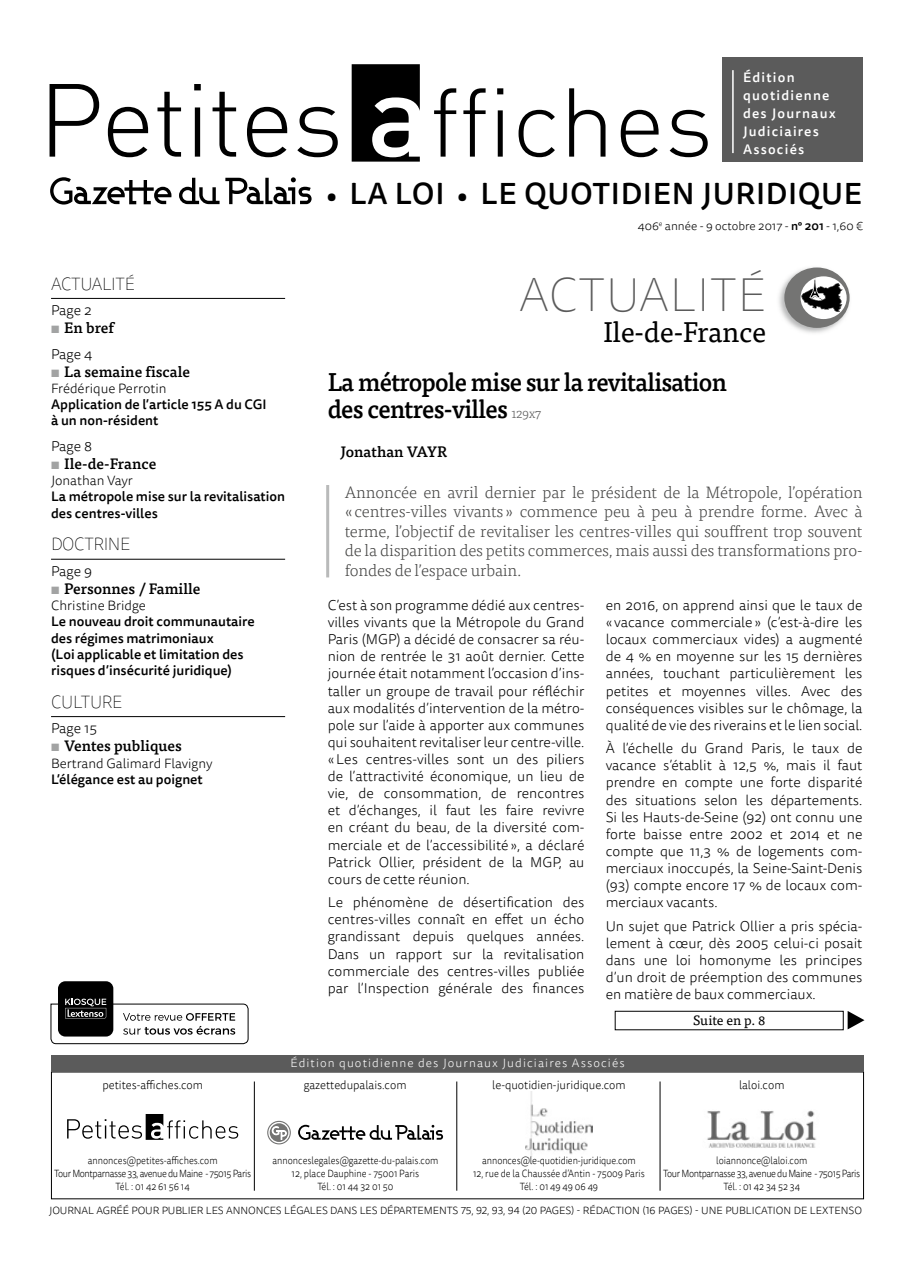
<style>
.page{position:relative;width:915px;height:1263px;background:#fff}
.page>*{position:absolute;margin:0;border:0;box-sizing:border-box;transform-origin:0 0}
.t1{font:100 48px "Tisa Sans OT";letter-spacing:.01em;color:#5b5b5b}
.t2{font:500 30px "Tisa Sans OT";letter-spacing:.02em;color:#000}
.t3{font:28.5px "Tisa OT";letter-spacing:-.01em;color:#000}
.t4{font:500 25.5px/27px "Tisa OT";letter-spacing:-.03em;color:#000;scale:.95 1}
.t5{font:100 18px "Tisa Sans OT";letter-spacing:-.02em;color:#000;scale:.95 1}
.t6{font:300 16.5px/19.5px "Tisa OT";letter-spacing:-.01em;color:#444443;text-align:justify}
.t7{font:500 15px "Tisa OT";color:#000}
.t8{font:300 14.25px/17.1px "Tisa Sans OT";color:#000;text-align:justify}
.t9{font:500 13.5px/16.2px "Tisa Sans OT";color:#000}
.t10{font:300 13.5px "Tisa Sans OT";color:#000}
.t11{font:500 13.5px/18px "Tisa Sans OT";letter-spacing:.09em;color:#fff}
.t12{font:13.5px "Tisa OT";color:#000}
.t13{font:300 12px "Tisa Sans OT";color:#000;scale:.95 1}
.t14{font:300 12px "Tisa Sans OT";letter-spacing:.09em;color:#fff}
.t15{font:300 12px "Tisa Sans OT";color:#000}
.t16{font:300 10.5px/12.6px "Tisa Sans OT";letter-spacing:-.04em;color:#000;text-align:center;scale:.88 1}
.t17{font:300 10.5px/12.6px "Tisa Sans OT";letter-spacing:-.01em;color:#000;text-align:center;scale:.88 1}
.t18{font:300 10.5px "Tisa Sans OT";letter-spacing:-.01em;color:#000}
.s1{font-weight:700;color:#a2a3a3}
.s2{font-size:27px}
.s3{font-weight:500}
.s4{font-weight:300;font-size:13.5px;color:#5b5b5b}
</style>
<div class="page">
<div style="left:721px;top:58px;width:140px;height:104px;background:#5b5b5b"></div>
<hr style="left:732px;top:70px;width:1px;height:83px;background:#fff">
<svg style="left:50px;top:84px;width:49px;height:73px"></svg>
<svg style="left:108px;top:107px;width:40px;height:50px"></svg>
<svg style="left:157px;top:92px;width:24px;height:65px"></svg>
<svg style="left:194px;top:84px;width:7px;height:73px"></svg>
<svg style="left:212px;top:92px;width:24px;height:65px"></svg>
<svg style="left:247px;top:107px;width:40px;height:50px"></svg>
<svg style="left:297px;top:107px;width:40px;height:50px"></svg>
<svg style="left:351px;top:64px;width:68px;height:98px"></svg>
<svg style="left:434px;top:88px;width:22px;height:69px"></svg>
<svg style="left:463px;top:88px;width:22px;height:69px"></svg>
<svg style="left:497px;top:88px;width:6px;height:69px"></svg>
<svg style="left:518px;top:110px;width:36px;height:47px"></svg>
<svg style="left:569px;top:88px;width:36px;height:69px"></svg>
<svg style="left:620px;top:110px;width:38px;height:47px"></svg>
<svg style="left:669px;top:110px;width:38px;height:47px"></svg>
<svg style="left:50px;top:177px;width:121px;height:28px"></svg>
<svg style="left:179px;top:178px;width:40px;height:26px"></svg>
<svg style="left:225px;top:177px;width:86px;height:27px"></svg>
<img style="left:525px;top:1091px;width:67px;height:65px">
<svg style="left:67px;top:1114px;width:171px;height:26px"></svg>
<img style="left:707px;top:1110px;width:110px;height:38px">
<hr style="left:659px;top:1081px;width:1px;height:110px;background:#000">
<hr style="left:456px;top:1081px;width:1px;height:110px;background:#000">
<hr style="left:254px;top:1081px;width:1px;height:110px;background:#000">
<svg style="left:269px;top:1123px;width:19px;height:19px"></svg>
<svg style="left:298px;top:1125px;width:145px;height:15px"></svg>
<svg style="left:271px;top:1126px;width:16px;height:14px"></svg>
<div style="left:267px;top:1121px;width:24px;height:23px;border:1px solid #747473;border-radius:50%"></div>
<div style="left:51px;top:1055px;width:812px;height:16px;background:#5b5b5b"></div>
<div style="left:58px;top:981px;width:55px;height:55px;background:#000;border-radius:7px"></div>
<svg style="left:50px;top:999px;width:199px;height:45px"></svg>
<div style="left:614px;top:1011px;width:229px;height:19px;border:1px solid #000"></div>
<svg style="left:847px;top:1011px;width:17px;height:18px"></svg>
<hr style="left:51px;top:298px;width:234px;height:1px;background:#000">
<hr style="left:51px;top:559px;width:234px;height:1px;background:#000">
<hr style="left:51px;top:716px;width:234px;height:1px;background:#000">
<img style="left:779px;top:268px;width:71px;height:65px">
<div style="left:784px;top:267px;width:65px;height:61px;background:#747473;border-radius:50%"></div>
<div style="left:800px;top:276px;width:46px;height:43px;background:#fff;border-radius:50%"></div>
<svg style="left:801px;top:278px;width:41px;height:34px"></svg>
<hr style="left:326px;top:485px;width:3px;height:92px;background:#b9baba">
<p class="t5" style="left:51px;top:273px;width:63px">ACTUALITÉ</p>
<p class="t8" style="left:51px;top:303px;width:42px">Page 2</p>
<p class="t7" style="left:51px;top:319px;width:64px"><span class="s1">▪</span> En bref</p>
<p class="t8" style="left:51px;top:346px;width:43px">Page 4</p>
<p class="t7" style="left:51px;top:362px;width:140px"><span class="s1">▪</span> La semaine fiscale</p>
<p class="t10" style="left:51px;top:380px;width:117px">Frédérique Perrotin</p>
<p class="t9" style="left:51px;top:397px;width:217px">Application de l’article 155 A du CGI à un non-résident</p>
<p class="t8" style="left:51px;top:438px;width:42px">Page 8</p>
<p class="t7" style="left:51px;top:454px;width:107px"><span class="s1">▪</span> Ile-de-France</p>
<p class="t10" style="left:51px;top:473px;width:83px">Jonathan Vayr</p>
<p class="t9" style="left:51px;top:489px;width:235px">La métropole mise sur la revitalisation des centres-villes</p>
<p class="t5" style="left:51px;top:534px;width:85px">DOCTRI NE</p>
<p class="t8" style="left:51px;top:563px;width:43px">Page 9</p>
<p class="t7" style="left:51px;top:579px;width:151px"><span class="s1">▪</span> Personnes / Famille</p>
<p class="t10" style="left:51px;top:597px;width:96px">Christine Bridge</p>
<p class="t9" style="left:51px;top:614px;width:205px">Le nouveau droit communautaire des régimes matrimoniaux<br>(Loi applicable et limitation des risques d’insécurité juridique)</p>
<p class="t5" style="left:51px;top:691px;width:12px">CULTU</p>
<p class="t5" style="left:102px;top:691px;width:23px">RE</p>
<p class="t8" style="left:51px;top:721px;width:47px">Page 15</p>
<p class="t7" style="left:51px;top:737px;width:132px"><span class="s1">▪</span> Ventes publiques</p>
<p class="t10" style="left:51px;top:755px;width:163px">Bertrand Galimard Flavigny</p>
<p class="t9" style="left:51px;top:772px;width:153px">L’élégance est au poignet</p>
<p class="t11" style="left:742px;top:69px;width:94px">Édition quotidienne des Journaux<br>Judiciaires<br>Associés</p>
<h2 class="t2" style="left:326px;top:175px;width:537px"><span class="s2">•</span> LA LOI <span class="s2">•</span> LE QUOTIDIEN JURIDIQUE</h2>
<p class="t15" style="left:637px;top:219px;width:226px">406<sup>e</sup> année - 9 octobre 2017 - <span class="s3">n° 201</span> - 1,60 €</p>
<h1 class="t1" style="left:519px;top:267px;width:248px">ACTUALITÉ</h1>
<h3 class="t3" style="left:603px;top:315px;width:164px">Ile-de-France</h3>
<h3 class="t4" style="left:327px;top:369px;width:421px">La métropole mise sur la revitalisation des centres-villes <span class="s4">129x7</span></h3>
<p class="t7" style="left:340px;top:443px;width:108px">Jonathan VAYR</p>
<p class="t6" style="left:344px;top:483px;width:519px">Annoncée en avril dernier par le président de la Métropole, l’opération «centres-villes vivants» commence peu à peu à prendre forme. Avec à terme, l’objectif de revitaliser les centres-villes qui souffrent trop souvent de la disparition des petits commerces, mais aussi des transformations pro&shy;fondes de l’espace urbain.</p>
<p class="t8" style="left:327px;top:597px;width:258px">C’est à son programme dédié aux centres&shy;villes vivants que la Métropole du Grand Paris (MGP) a décidé de consacrer sa réu&shy;nion de rentrée le 31 août dernier. Cette journée était notamment l’occasion d’ins&shy;taller un groupe de travail pour réfléchir aux modalités d’intervention de la métro&shy;pole sur l’aide à apporter aux communes qui souhaitent revitaliser leur centre-ville. «Les centres-villes sont un des piliers de l’attractivité économique, un lieu de vie, de consommation, de rencontres et d’échanges, il faut les faire revivre en créant du beau, de la diversité com&shy;merciale et de l’accessibilité», a déclaré Patrick Ollier, président de la MGP, au cours de cette réunion.</p>
<p class="t8" style="left:327px;top:894px;width:258px">Le phénomène de désertification des centres-villes connaît en effet un écho grandissant depuis quelques années.<br>Dans un rapport sur la revitalisation commerciale des centres-villes publiée par l’Inspection générale des finances</p>
<p class="t8" style="left:605px;top:597px;width:258px">en 2016, on apprend ainsi que le taux de « vacance commerciale» (c’est-à-dire les locaux commerciaux vides) a augmenté de 4 % en moyenne sur les 15 dernières années, touchant particulièrement les petites et moyennes villes. Avec des conséquences visibles sur le chômage, la qualité de vie des riverains et le lien social.</p>
<p class="t8" style="left:605px;top:741px;width:258px">À l’échelle du Grand Paris, le taux de vacance s’établit à 12,5 %, mais il faut prendre en compte une forte disparité des situations selon les départements.<br>Si les Hauts-de-Seine (92) ont connu une forte baisse entre 2002 et 2014 et ne compte que 11,3 % de logements com&shy;merciaux inoccupés, la Seine-Saint-Denis (93) compte encore 17 % de locaux com&shy;merciaux vacants.</p>
<p class="t8" style="left:605px;top:918px;width:258px">Un sujet que Patrick Ollier a pris spécia&shy;lement à cœur, dès 2005 celui-ci posait dans une loi homonyme les principes d’un droit de préemption des communes en matière de baux commerciaux.</p>
<p class="t12" style="left:693px;top:1013px;width:74px">Suite en p. 8</p>
<p class="t13" style="left:102px;top:1077px;width:107px">petites-affiches.com</p>
<p class="t14" style="left:290px;top:1055px;width:335px">Édition quotidienne des Journaux Judiciaires Associés</p>
<p class="t13" style="left:303px;top:1077px;width:110px">gazettedupalais.com</p>
<p class="t13" style="left:492px;top:1077px;width:142px">le-quotidien-juridique.com</p>
<p class="t13" style="left:738px;top:1077px;width:49px">laloi.com</p>
<p class="t16" style="left:54px;top:1155px;width:225px">annonces@petites-affiches.com<br>Tour Montparnasse 33, avenue du Maine - 75015 Paris<br>Tél. : 01 42 61 56 14</p>
<p class="t17" style="left:272px;top:1155px;width:190px">annonceslegales@gazette-du-palais.com<br>12, place Dauphine - 75001 Paris<br>Tél. : 01 44 32 01 50</p>
<p class="t17" style="left:473px;top:1155px;width:197px">annonces@le-quotidien-juridique.com<br>12, rue de la Chaussée d’Antin - 75009 Paris<br>Tél. : 01 49 49 06 49</p>
<p class="t16" style="left:663px;top:1155px;width:225px">loiannonce@laloi.com<br>Tour Montparnasse 33, avenue du Maine - 75015 Paris<br>Tél. : 01 42 34 52 34</p>
<p class="t18" style="left:49px;top:1204px;width:814px">JOURNAL AGRÉÉ POUR PUBLIER LES ANNONCES LÉGALES DANS LES DÉPARTEMENTS 75, 92, 93, 94 (20 PAGES) - RÉDACTION (16 PAGES) - UNE PUBLICATION DE LEXTENSO</p>
</div>
